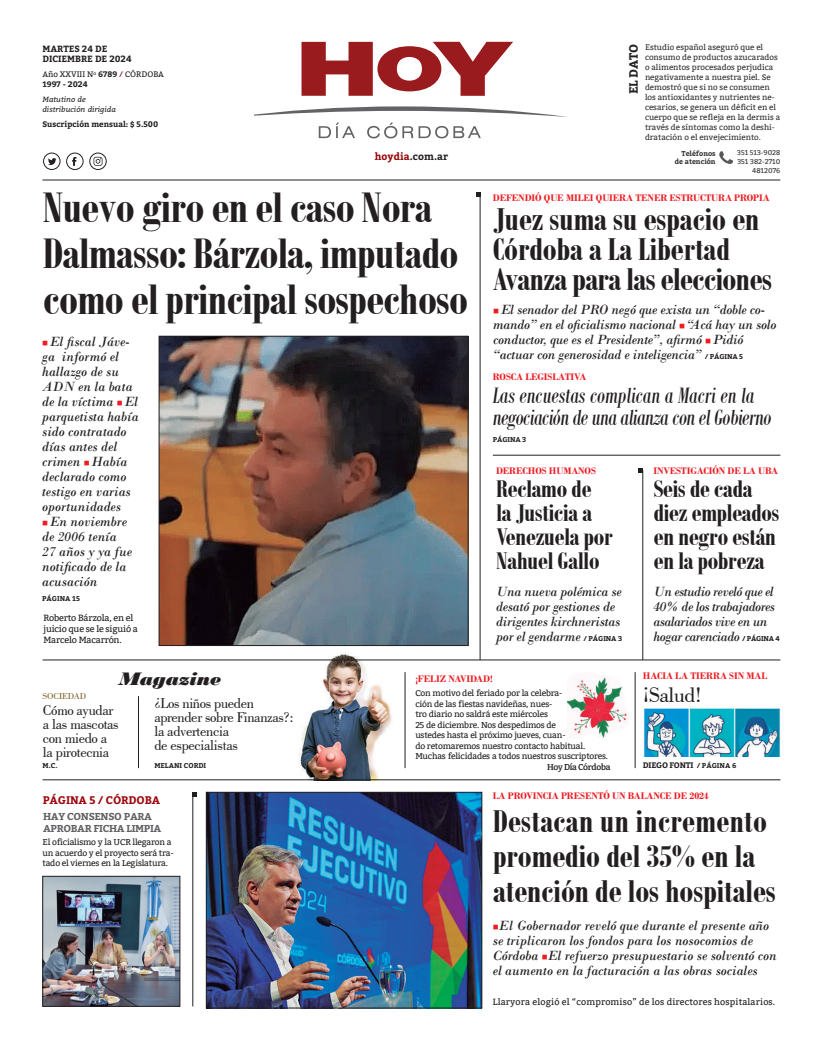
<style>
.page{position:relative;width:823px;height:1049px;background:#fff}
.page>*{position:absolute;margin:0;border:0;box-sizing:border-box;transform-origin:0 0}
.t1{font:700 46px/46px "Bodoni MT Condensed";letter-spacing:-.02em;color:#231f20}
.t2{font:700 34px/30px "Bodoni MT Condensed";letter-spacing:-.01em;color:#231f20}
.t3{font:700 26px/24px "Bodoni MT Condensed";letter-spacing:-.02em;color:#231f20}
.t4{font:italic 24px/22px "Bodoni MT Condensed";letter-spacing:-.02em;color:#231f20}
.t5{font:22px "Bodoni BT";color:#231f20}
.t6{font:italic 19px "Bodoni MT Black";color:#231f20}
.t7{font:15px/14px "Bodoni BT";letter-spacing:-.025em;color:#231f20}
.t8{font:italic 14px/15px "Bodoni";color:#231f20}
.t9{font:italic 14px/15px "Bodoni";letter-spacing:-.035em;color:#231f20}
.t10{font:700 12px "Bitter";letter-spacing:-.01em;color:#231f20}
.t11{font:700 11px "Bitter";letter-spacing:-.01em;color:#9d070d}
.t12{font:700 10px "Bodoni";letter-spacing:-.01em;color:#ee1d23}
.t13{font:700 10px/12px "Bitter";letter-spacing:-.035em;color:#636366}
.t14{font:700 10px "Bitter";color:#231f20}
.t15{font:9px "Bitter";letter-spacing:.015em;color:#231f20}
.t16{font:9px/11px "Bitter";letter-spacing:-.005em;color:#231f20}
.t17{font:700 9px/10px "Bitter";color:#231f20}
.t18{font:9px "Bodoni BT";letter-spacing:-.02em;color:#7f642d;scale:1.08 1}
.t19{font:8.5px/10.5px "Bitter";letter-spacing:-.025em;color:#231f20}
.t20{font:600 8.5px "Bitter";letter-spacing:-.035em;color:#231f20}
.t21{font:8px/10px "Bitter";color:#312f30}
.t22{font:700 8px "Bitter";letter-spacing:-.025em;color:#231f20}
.t23{font:8px/10px "Bitter";color:#231f20}
.t24{font:italic 7.5px/10px "Bitter";color:#231f20}
.t25{font:700 7px "Bitter";color:#231f20}
.t26{font:7px/9px "Bitter";color:#312f30;text-align:right}
.t27{font:700 7px/8px "Bitter";color:#312f30;text-align:right}
.s1{font-weight:700}
.s2{color:#790100}
.s3{color:#940408}
.s4{color:#ee1d23}
.s5{font-family:"Bitter";font-weight:700;font-style:normal;font-size:7px}
.s6{font-size:7px}
</style>
<div class="page">
<img style="left:271px;top:646px;width:123px;height:134px">
<hr style="left:42px;top:180px;width:737px;height:1px;background:#231f20">
<svg style="left:301px;top:42px;width:212px;height:54px"></svg>
<svg style="left:254px;top:106px;width:313px;height:11px"></svg>
<svg style="left:318px;top:123px;width:37px;height:15px"></svg>
<svg style="left:367px;top:123px;width:113px;height:15px"></svg>
<div style="left:66px;top:153px;width:17px;height:17px;border:1px solid #231f20;border-radius:50%"></div>
<svg style="left:72px;top:157px;width:4px;height:9px"></svg>
<div style="left:43px;top:153px;width:17px;height:17px;border:1px solid #231f20;border-radius:50%"></div>
<svg style="left:48px;top:158px;width:8px;height:7px"></svg>
<div style="left:89px;top:153px;width:17px;height:17px;border:1px solid #231f20;border-radius:50%"></div>
<svg style="left:93px;top:157px;width:9px;height:9px"></svg>
<svg style="left:719px;top:151px;width:13px;height:13px"></svg>
<img style="left:161px;top:338px;width:305px;height:306px">
<div style="left:159px;top:336px;width:309px;height:310px;border:1px solid #231f20"></div>
<img style="left:208px;top:794px;width:271px;height:212px">
<div style="left:206px;top:792px;width:275px;height:216px;border:1px solid #231f20"></div>
<hr style="left:43px;top:660px;width:737px;height:1px;background:#231f20">
<hr style="left:492px;top:455px;width:288px;height:1px;background:#231f20">
<hr style="left:43px;top:780px;width:737px;height:1px;background:#231f20">
<hr style="left:192px;top:794px;width:1px;height:212px;background:#231f20">
<svg style="left:192px;top:792px;width:5px;height:4px"></svg>
<hr style="left:642px;top:470px;width:1px;height:190px;background:#231f20">
<svg style="left:638px;top:468px;width:4px;height:4px"></svg>
<hr style="left:479px;top:194px;width:1px;height:466px;background:#231f20">
<svg style="left:476px;top:192px;width:4px;height:4px"></svg>
<img style="left:45px;top:878px;width:133px;height:126px">
<div style="left:43px;top:876px;width:137px;height:130px;border:1px solid #231f20"></div>
<img style="left:644px;top:708px;width:136px;height:48px">
<hr style="left:634px;top:672px;width:1px;height:96px;background:#231f20">
<hr style="left:404px;top:672px;width:1px;height:96px;background:#231f20">
<img style="left:567px;top:676px;width:60px;height:62px">
<hr style="left:138px;top:696px;width:1px;height:72px;background:#231f20">
<p class="t17" style="left:42px;top:44px;width:91px">MARTES 24 DE<br>DICIEMBRE DE 2024</p>
<p class="t23" style="left:42px;top:70px;width:122px">Año XXVIII N<sup>o</sup> <span class="s1">6789</span> <span class="s2">/</span> Córdoba<br><span class="s1">1997 - 2024</span></p>
<p class="t24" style="left:42px;top:94px;width:75px">Matutino de distribución dirigida</p>
<p class="t22" style="left:42px;top:120px;width:117px">SUSCRIPCIÓN MENSUAL: $ 5.500</p>
<p class="t10" style="left:626px;top:94px;width:52px;rotate:-90deg">EL DATO</p>
<p class="t21" style="left:644px;top:42px;width:137px">Estudio español aseguró que el consumo de productos azucarados o alimentos procesados perjudica negativamente a nuestra piel. Se demostró que si no se consumen los antioxidantes y nutrientes ne&shy;cesarios, se genera un déficit en el cuerpo que se refleja en la dermis a través de síntomas como la deshi&shy;dratación o el envejecimiento.</p>
<p class="t14" style="left:374px;top:150px;width:75px"><span class="s3">HOYDIA</span>.COM.AR</p>
<p class="t27" style="left:674px;top:150px;width:42px">TELÉFONOS<br>DE ATENCIÓN</p>
<p class="t26" style="left:736px;top:149px;width:45px">351 513-9028<br>351 382-2710<br>4812076</p>
<p class="t12" style="left:492px;top:192px;width:278px">DEFENDIÓ QUE MILEI QUIERA TENER ESTRUCTURA PROPIA</p>
<h2 class="t2" style="left:492px;top:204px;width:280px">Juez suma su espacio en<br>Córdoba a La Libertad<br>Avanza para las elecciones</h2>
<p class="t8" style="left:493px;top:302px;width:284px"><span class="s4">■</span> El senador del PRO negó que exista un “doble co&shy;mando” en el oficialismo nacional <span class="s4">■</span> “Acá hay un solo conductor, que es el Presidente”, afirmó <span class="s4">■</span> Pidió “actuar con generosidad e inteligencia” <span class="s5">/ PÁGINA 5</span></p>
<h1 class="t1" style="left:43px;top:184px;width:426px">Nuevo giro en el caso Nora<br>Dalmasso: Bárzola, imputado como el principal sospechoso</h1>
<p class="t8" style="left:42px;top:334px;width:98px"><span class="s4">■</span> El fiscal Jáve&shy;ga informó el hallazgo de su<br>ADN en la bata de la víctima <span class="s4">■</span> El parquetista había sido contratado días antes del crimen <span class="s4">■</span> Había declarado como testigo en varias oportunidades</p>
<p class="t8" style="left:42px;top:514px;width:91px"><span class="s4">■</span> En noviembre de 2006 tenía<br>27 años y ya fue notificado de la acusación</p>
<p class="t25" style="left:42px;top:594px;width:39px">PÁGINA 15</p>
<p class="t12" style="left:492px;top:370px;width:95px">ROSCA LEGISLATIVA</p>
<h3 class="t4" style="left:492px;top:384px;width:280px">Las encuestas complican a Macri en la negociación de una alianza con el Gobierno</h3>
<p class="t25" style="left:492px;top:435px;width:35px">PÁGINA 3</p>
<p class="t12" style="left:495px;top:464px;width:101px">DERECHOS HUMANOS</p>
<p class="t12" style="left:653px;top:464px;width:126px">INVESTIGACIÓN DE LA UBA</p>
<h3 class="t3" style="left:495px;top:477px;width:118px">Reclamo de la Justicia a<br>Venezuela por<br>Nahuel Gallo</h3>
<h3 class="t3" style="left:653px;top:477px;width:127px">Seis de cada diez empleados en negro están en la pobreza</h3>
<p class="t8" style="left:495px;top:584px;width:127px">Una nueva polémica se desató por gestiones de dirigentes kirchneristas por el gendarme <span class="s5">/ PÁGINA 3</span></p>
<p class="t9" style="left:653px;top:584px;width:128px">Un estudio reveló que el<br>40% de los trabajadores asalariados vive en un hogar carenciado <span class="s5">/ PÁGINA 4</span></p>
<p class="t16" style="left:44px;top:612px;width:96px">Roberto Bárzola, en el juicio que se le siguió a<br>Marcelo Macarrón.</p>
<h3 class="t6" style="left:119px;top:667px;width:103px">Magazine</h3>
<p class="t12" style="left:642px;top:669px;width:15px">HACIA</p>
<p class="t12" style="left:674px;top:669px;width:22px">LA TIERRASINMAL</p>
<h3 class="t5" style="left:642px;top:681px;width:60px">¡Salud!</h3>
<p class="t12" style="left:415px;top:673px;width:79px">¡FELIZ NAVIDAD!</p>
<p class="t19" style="left:415px;top:688px;width:194px">Con motivo del feriado por la celebra-<br>ción de las fiestas navideñas, nues-<br>tro diario no saldrá este miércoles<br>25 de diciembre. Nos despedimos de<br>ustedes hasta el próximo jueves, cuan-<br>do retomaremos nuestro contacto habitual.<br>Muchas felicidades a todos nuestros suscriptores.</p>
<p class="t20" style="left:547px;top:760px;width:65px">Hoy Día Córdoba</p>
<p class="t18" style="left:43px;top:691px;width:42px">sociedad</p>
<p class="t7" style="left:43px;top:703px;width:77px">Cómo ayudar a las mascotas con miedo a la pirotecnia</p>
<p class="t7" style="left:154px;top:696px;width:141px">¿Los niños pueden aprender sobre Finanzas?: la advertencia<br>de especialistas</p>
<p class="t22" style="left:642px;top:760px;width:95px">DIEGO FONTI <span class="s6">/ PÁGINA 6</span></p>
<p class="t25" style="left:43px;top:761px;width:16px">M.C.</p>
<p class="t25" style="left:154px;top:761px;width:53px">MELANI CORDI</p>
<p class="t11" style="left:43px;top:793px;width:119px">PÁGINA 5 / CÓRDOBA</p>
<p class="t19" style="left:43px;top:837px;width:132px">El oficialismo y la UCR llegaron a un acuerdo y el proyecto será tra&shy;tado el viernes en la Legislatura.</p>
<p class="t13" style="left:43px;top:810px;width:120px">HAY CONSENSO PARA<br>APROBAR FICHA LIMPIA</p>
<p class="t12" style="left:492px;top:789px;width:217px">LA PROVINCIA PRESENTÓ UN BALANCE DE 2024</p>
<h2 class="t2" style="left:492px;top:803px;width:284px;line-height:35px">Destacan un incremento promedio del 35% en la atención de los hospitales</h2>
<p class="t8" style="left:492px;top:918px;width:285px"><span class="s4">■</span>El Gobernador reveló que durante el presente año se triplicaron los fondos para los nosocomios de Córdoba <span class="s4">■</span>El refuerzo presupuestario se solventó con el aumento en la facturación a las obras sociales</p>
<p class="t15" style="left:492px;top:996px;width:284px">Llaryora elogió el “compromiso” de los directores hospitalarios.</p>
</div>
